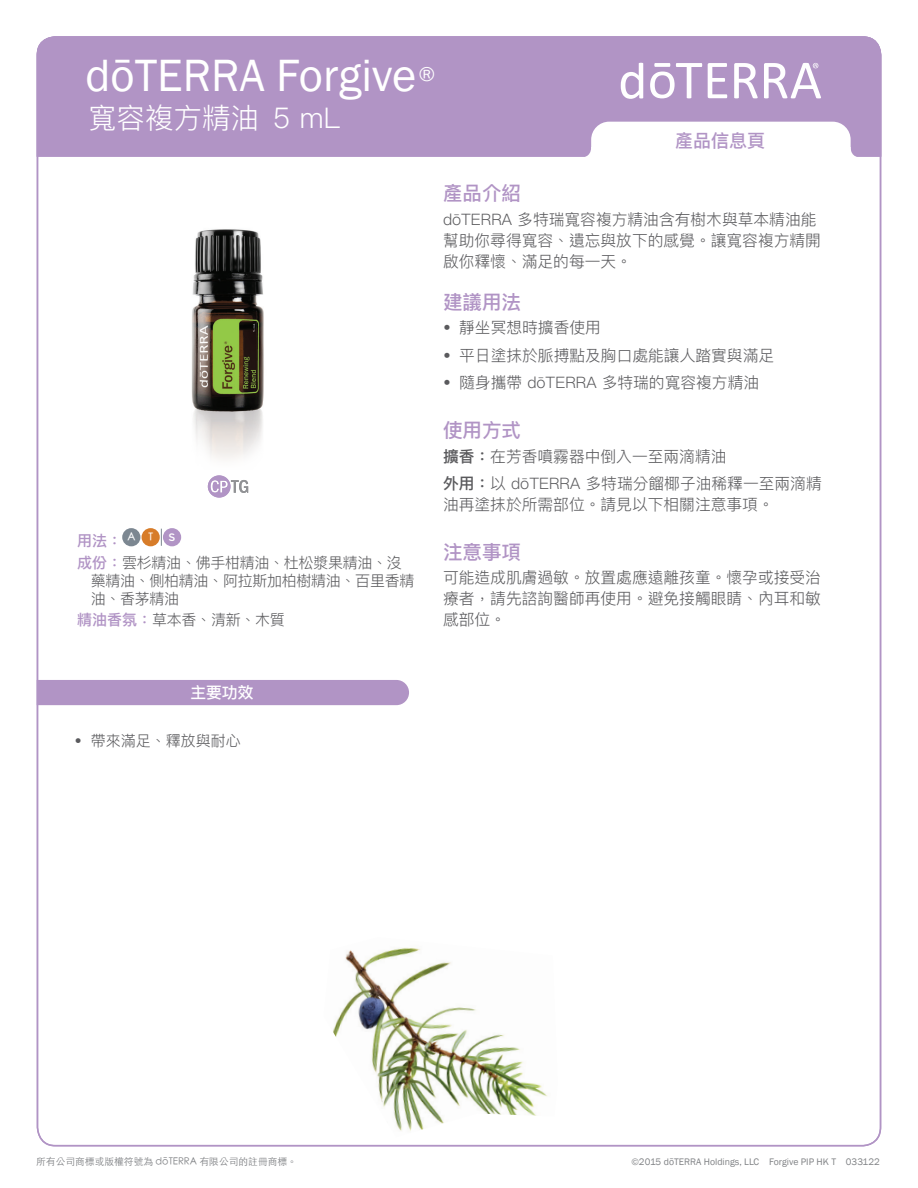
<style>
.page{position:relative;width:918px;height:1188px;background:#fff}
.page>*{position:absolute;margin:0;border:0;box-sizing:border-box;transform-origin:0 0}
.t1{font:46.5px "Franklin Gothic";color:#fff}
.t2{font:300 28.5px "Ping Fang TC";color:#fff}
.t3{font:300 28.5px "ST Heiti TC";color:#fff}
.t4{font:500 19.5px "Ping Fang TC";color:#b194c5}
.t5{font:500 18px "Ping Fang TC";color:#b194c5}
.t6{font:500 18px "ST Heiti TC";color:#b194c5}
.t7{font:300 15.75px/21px "Ping Fang TC";color:#5a5a5d}
.t8{font:500 15.75px "Ping Fang TC";color:#fff}
.t9{font:300 15px/18px "Ping Fang TC";letter-spacing:-.02em;color:#5a5a5d}
.t10{font:300 15px "Ping Fang TC";color:#5a5a5d}
.t11{font:500 15px "Ping Fang TC";color:#b194c5}
.t12{font:500 10.8px "ST Heiti TC";color:#fff}
.t13{font:9.75px "Franklin Gothic";color:#808285}
.t14{font:300 9.75px "ST Heiti TC";color:#808285}
.s1{font-family:"Gotham"}
.s2{font-weight:500;color:#b194c5}
.s3{font-weight:500}
</style>
<div class="page">
<img style="left:191px;top:229px;width:73px;height:230px">
<div style="left:37px;top:36px;width:844px;height:121px;background:#b194c5"></div>
<svg style="left:734px;top:63px;width:24px;height:35px"></svg>
<svg style="left:708px;top:63px;width:19px;height:35px"></svg>
<svg style="left:650px;top:63px;width:52px;height:35px"></svg>
<svg style="left:621px;top:63px;width:22px;height:36px"></svg>
<svg style="left:764px;top:63px;width:57px;height:35px"></svg>
<svg style="left:581px;top:122px;width:280px;height:35px"></svg>
<svg style="left:161px;top:529px;width:1px;height:17px"></svg>
<div style="left:122px;top:528px;width:18px;height:18px;background:#7c8791;border-radius:50%"></div>
<div style="left:142px;top:528px;width:18px;height:18px;background:#d77c29;border-radius:50%"></div>
<div style="left:163px;top:528px;width:18px;height:18px;background:#b194c5;border-radius:50%"></div>
<div style="left:37px;top:680px;width:372px;height:25px;background:#b194c5"></div>
<svg style="left:208px;top:475px;width:40px;height:23px"></svg>
<img style="left:333px;top:947px;width:215px;height:184px">
<h1 class="t1" style="left:85px;top:47px;width:454px">Traditional CN Main H1</h1>
<h2 class="t3" style="left:88px;top:94px;width:238px">黑胡椒精油 5 毫升</h2>
<h1 class="t1" style="left:85px;top:47px;width:351px">dōTERRA Forgive<sup>®</sup></h1>
<h2 class="t2" style="left:88px;top:101px;width:254px">寬容複方精油 5 mL</h2>
<p class="t5" style="left:675px;top:129px;width:91px">產品信息頁</p>
<p class="t6" style="left:711px;top:131px;width:37px">資訊</p>
<p class="t11" style="left:77px;top:532px;width:77px">用法： <sup>A</sup> <sup>T</sup></p>
<p class="t12" style="left:168px;top:531px;width:10px">DN<span class="s1">S</span></p>
<p class="t9" style="left:91px;top:553px;width:325px;text-indent:-14px"><span class="s2">成份：</span>雲杉精油、佛手柑精油、杜松漿果精油、沒藥精油、側柏精油、阿拉斯加柏樹精油、百里香精油、香茅精油</p>
<p class="t9" style="left:77px;top:611px;width:209px"><span class="s2">精油香氛：</span>草本香、清新、木質</p>
<p class="t8" style="left:190px;top:683px;width:65px">主要功效</p>
<p class="t10" style="left:75px;top:732px;width:168px">• 帶來滿足、釋放與耐心</p>
<p class="t4" style="left:443px;top:181px;width:79px">產品介紹</p>
<p class="t7" style="left:443px;top:208px;width:379px">dōTERRA 多特瑞寬容複方精油含有樹木與草本精油能幫助你尋得寬容、遺忘與放下的感覺。讓寬容複方精開啟你釋懷、滿足的每一天。</p>
<p class="t4" style="left:443px;top:290px;width:79px">建議用法</p>
<p class="t7" style="left:443px;top:317px;width:159px">• 靜坐冥想時擴香使用</p>
<p class="t7" style="left:443px;top:344px;width:333px">• 平日塗抹於脈搏點及胸口處能讓人踏實與滿足</p>
<p class="t7" style="left:443px;top:372px;width:318px">• 隨身攜帶 dōTERRA 多特瑞的寬容複方精油</p>
<p class="t4" style="left:443px;top:418px;width:79px">使用方式</p>
<p class="t7" style="left:443px;top:442px;width:380px;line-height:27.8px"><span class="s3">擴香：</span>在芳香噴霧器中倒入一至兩滴精油<br><span class="s3">外用：</span>以 dōTERRA 多特瑞分餾椰子油稀釋一至兩滴精</p>
<p class="t7" style="left:443px;top:494px;width:332px">油再塗抹於所需部位。請見以下相關注意事項。</p>
<p class="t4" style="left:443px;top:540px;width:79px">注意事項</p>
<p class="t7" style="left:443px;top:567px;width:379px;text-align:justify">可能造成肌膚過敏。放置處應遠離孩童。懷孕或接受治療者，請先諮詢醫師再使用。避免接觸眼睛、內耳和敏感部位。</p>
<p class="t14" style="left:36px;top:1153px;width:262px">所有公司商標或版權符號為 dōTERRA 有限公司的註冊商標。</p>
<p class="t13" style="left:631px;top:1156px;width:250px">©2015 dōTERRA Holdings, LLC Forgive PIP HK T 033122</p>
</div>
